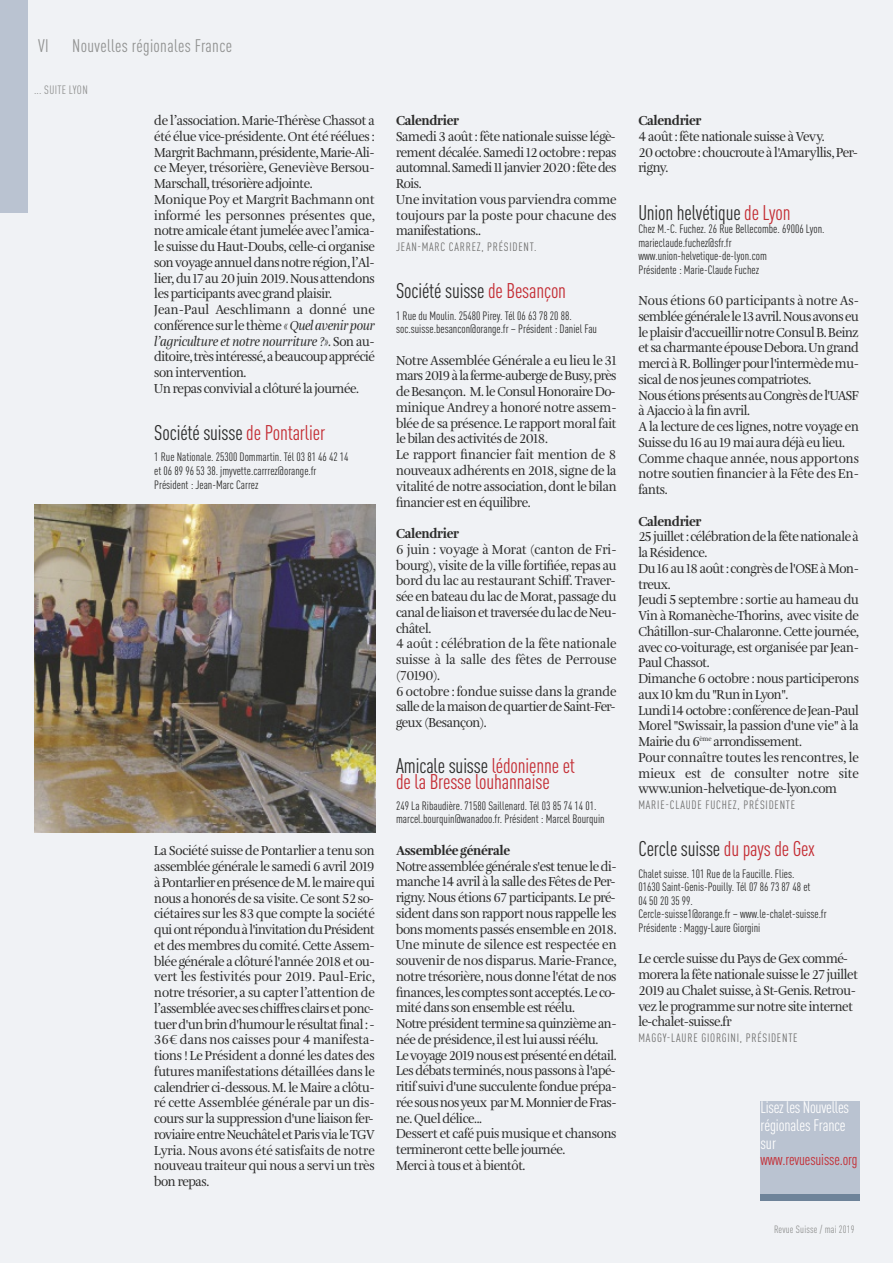
<style>
.page{position:relative;width:893px;height:1263px;background:#f0f2f5}
.page>*{position:absolute;margin:0;border:0;box-sizing:border-box;transform-origin:0 0}
.t1{font:condensed 21px "DINOT";letter-spacing:-.005em;color:#2c2c2b}
.t2{font:condensed 21px/15.8px "DINOT";letter-spacing:-.005em;color:#c42d34}
.t3{font:condensed 18px "DINOT";letter-spacing:.02em;color:#919291}
.t4{font:condensed 16.5px/18px "DINOT";letter-spacing:-.015em;color:#fefefe}
.t5{font:condensed 15.75px "DINOT";letter-spacing:-.005em;color:#c42d34}
.t6{font:13.5px/15.8px "Amalia Pro";letter-spacing:-.03em;color:#2c2c2b;scale:.95 1}
.t7{font:900 13.5px "Amalia Pro";letter-spacing:-.03em;color:#2c2c2b;scale:.95 1}
.t8{font:condensed 12px/13.5px "DINOT";color:#2c2c2b}
.t9{font:condensed 12px "DINOT";letter-spacing:.065em;color:#6f6f6e}
.t10{font:condensed 12px "DINOT";letter-spacing:.03em;color:#919291}
.t11{font:condensed 10.5px "DINOT";letter-spacing:.02em;color:#919291}
.s1{font-style:italic}
.s2{color:#c42d34}
.s3{color:#2c2c2b}
</style>
<div class="page">
<div style="left:0;top:0;width:28px;height:213px;background:#bac3d1"></div>
<div style="left:760px;top:1100px;width:100px;height:94px;background:#bac3d1"></div>
<div style="left:760px;top:1194px;width:100px;height:7px;background:#6e8399"></div>
<img style="left:34px;top:504px;width:341px;height:328px">
<h2 class="t3" style="left:72px;top:39px;width:161px">Nouvelles régionales France</h2>
<h2 class="t3" style="left:38px;top:39px;width:12px">VI</h2>
<p class="t10" style="left:34px;top:86px;width:55px">... SUITE LYON</p>
<p class="t6" style="left:154px;top:113px;width:234px">de l’association. Marie-Thérèse Chassot a été élue vice-présidente. Ont été réélues :<br>MargritBachmann,présidente,Marie-Ali&shy;ce Meyer, trésorière, Geneviève Bersou-Marschall, trésorière adjointe.<br>Monique Poy et Margrit Bachmann ont informé les personnes présentes que, notre amicale étant jumelée avec l’amica&shy;le suisse du Haut-Doubs, celle-ci organise sonvoyageannueldansnotrerégion,l’Al&shy;lier, du 17 au 20 juin 2019. Nous attendons les participants avec grand plaisir.<br>Jean-Paul Aeschlimann a donné une conférence sur le thème <span class="s1">« Quel avenirpour l’agriculture et notre nourriture ?».</span> Son au&shy;ditoire,très intéressé,abeaucoupapprécié son intervention.<br>Un repas convivial a clôturé la journée.</p>
<h1 class="t1" style="left:154px;top:425px;width:172px">Société suisse <span class="s2">de Pontarlier</span></h1>
<p class="t8" style="left:154px;top:452px;width:196px">1 Rue Nationale. 25300 Dommartin. Tél 03 81 46 42 14 et 06 89 96 53 38. jmyvette.carrrez@orange.fr<br>Président : Jean-Marc Carrez</p>
<p class="t6" style="left:154px;top:843px;width:234px;text-align:justify">La Société suisse de Pontarlier a tenu son assemblée générale le samedi 6 avril 2019 àPontarlierenprésencedeM.lemairequi nous a honorés de sa visite. Ce sont 52 so&shy;ciétaires sur les 83 que compte la société quiont réponduàl'invitationduPrésident et des membres du comité. Cette Assem&shy;blée générale a clôturé l'année 2018 et ou&shy;vert les festivités pour 2019. Paul-Eric, notre trésorier, a su capter l’attention de l’assembléeavecseschiffresclairsetponc&shy;tuerd'unbrind'humour lerésultatfinal: - 36€ dans nos caisses pour 4 manifesta&shy;tions ! Le Président a donné les dates des futures manifestations détaillées dans le calendrier ci-dessous. M. le Maire a clôtu&shy;ré cette Assemblée générale par un dis&shy;cours sur la suppression d'une liaison fer&shy;roviaireentreNeuchâteletParisvialeTGV Lyria. Nous avons été satisfaits de notre nouveau traiteur qui nous a servi un très bon repas.</p>
<p class="t7" style="left:396px;top:115px;width:68px">Calendrier</p>
<p class="t6" style="left:396px;top:129px;width:234px">Samedi 3 août : fête nationale suisse légè&shy;rement décalée. Samedi 12 octobre : repas automnal.Samedi11janvier2020:fêtedes<br>Rois.<br>Une invitation vous parviendra comme toujours par la poste pour chacune des manifestations..</p>
<p class="t9" style="left:396px;top:243px;width:142px">JEAN-MARC CARREZ, PRÉSIDENT.</p>
<h1 class="t1" style="left:396px;top:283px;width:172px">Société suisse <span class="s2">de Besançon</span></h1>
<p class="t8" style="left:396px;top:310px;width:203px">1 Rue du Moulin. 25480 Pirey. Tél 06 63 78 20 88. soc.suisse.besancon@orange.fr – Président : Daniel Fau</p>
<p class="t6" style="left:396px;top:353px;width:234px">Notre Assemblée Générale a eu lieu le 31 mars2019àlaferme-aubergedeBusy,près de Besançon. M. le Consul Honoraire Do&shy;minique Andrey a honoré notre assem&shy;blée de sa présence. Le rapport moral fait le bilan des activités de 2018.<br>Le rapport financier fait mention de 8 nouveaux adhérents en 2018, signe de la vitalité de notre association, dont le bilan financier est en équilibre.</p>
<p class="t7" style="left:396px;top:528px;width:68px">Calendrier</p>
<p class="t6" style="left:396px;top:542px;width:234px">6 juin : voyage à Morat (canton de Fri&shy;bourg), visite de la ville fortifiée, repas au bord du lac au restaurant Schiff. Traver&shy;sée en bateau du lac de Morat, passage du canaldeliaisonettraverséedulacdeNeu&shy;châtel.<br>4 août : célébration de la fête nationale suisse à la salle des fêtes de Perrouse (70190).<br>6 octobre : fondue suisse dans la grande salledelamaisondequartierdeSaint-Fer&shy;geux (Besançon).</p>
<h1 class="t2" style="left:396px;top:759px;width:180px"><span class="s3">Amicale suisse</span> lédonienne et de la Bresse louhannaise</h1>
<p class="t8" style="left:396px;top:800px;width:210px">249 La Ribaudière. 71580 Saillenard. Tél 03 85 74 14 01. marcel.bourquin@wanadoo.fr. Président : Marcel Bourquin</p>
<p class="t7" style="left:396px;top:844px;width:122px">Assemblée générale</p>
<p class="t6" style="left:396px;top:859px;width:234px">Notreassembléegénérales'esttenueledi&shy;manche 14 avril à la salle des Fêtes de Per&shy;rigny. Nous étions 67 participants. Le pré&shy;sident dans son rapport nous rappelle les bons moments passés ensemble en 2018.<br>Une minute de silence est respectée en souvenir de nos disparus. Marie-France, notre trésorière, nous donne l'état de nos finances,les comptes sontacceptés.Leco&shy;mité dans son ensemble est réélu.<br>Notreprésidentterminesaquinzièmean&shy;née de présidence, il est lui aussi réélu.<br>Levoyage2019nousestprésentéendétail.<br>Les débats terminés, nous passons à l'apé&shy;ritif suivi d'une succulente fondue prépa&shy;réesousnosyeux parM.MonnierdeFras&shy;ne. Quel délice...<br>Dessert et café puis musique et chansons termineront cette belle journée.<br>Merci à tous et à bientôt.</p>
<p class="t7" style="left:638px;top:115px;width:68px">Calendrier</p>
<p class="t6" style="left:638px;top:129px;width:233px">4 août : fête nationale suisse à Vevy.<br>20 octobre : choucroute à l'Amaryllis, Per&shy;rigny.</p>
<h1 class="t1" style="left:638px;top:205px;width:154px">Union helvétique <span class="s2">de Lyon</span></h1>
<p class="t8" style="left:638px;top:223px;width:188px">Chez M.-C. Fuchez. 26 Rue Bellecombe. 69006 Lyon. marieclaude.fuchez@sfr.fr www.union-helvetique-de-lyon.com<br>Présidente : Marie-Claude Fuchez</p>
<p class="t6" style="left:638px;top:293px;width:234px">Nous étions 60 participants à notre As&shy;sembléegénéralele13avril.Nousavonseu leplaisird'accueillirnotreConsulB.Beinz et sacharmanteépouseDebora.Ungrand merciàR.Bollingerpour l'intermèdemu&shy;sical de nos jeunes compatriotes.<br>NousétionsprésentsauCongrèsdel'UASF à Ajaccio à la fin avril.<br>A la lecture de ces lignes, notre voyage en Suisse du 16 au 19 mai aura déjà eu lieu.<br>Comme chaque année, nous apportons notre soutien financier à la Fête des En&shy;fants.</p>
<p class="t7" style="left:638px;top:515px;width:68px">Calendrier</p>
<p class="t6" style="left:638px;top:529px;width:234px">25juillet: célébrationdelafêtenationaleà la Résidence.<br>Du 16 au 18 août : congrès de l'OSE à Mon&shy;treux.<br>Jeudi 5 septembre : sortie au hameau du Vin à Romanèche-Thorins, avec visite de Châtillon-sur-Chalaronne. Cette journée, avec co-voiturage, est organisée par Jean-Paul Chassot.<br>Dimanche 6 octobre : nous participerons aux 10 km du "Run in Lyon".<br>Lundi14octobre:conférencedeJean-Paul Morel "Swissair, la passion d'une vie" à la Mairie du 6<sup>ème</sup> arrondissement.<br>Pour connaître toutes les rencontres, le mieux est de consulter notre site www.union-helvetique-de-lyon.com</p>
<p class="t9" style="left:638px;top:801px;width:158px">MARIE-CLAUDE FUCHEZ, PRÉSIDENTE</p>
<h1 class="t1" style="left:638px;top:841px;width:178px">Cercle suisse <span class="s2">du pays de Gex</span></h1>
<p class="t8" style="left:638px;top:868px;width:190px">Chalet suisse. 101 Rue de la Faucille. Flies.<br>01630 Saint-Genis-Pouilly. Tél 07 86 73 87 48 et<br>04 50 20 35 99.<br>Cercle-suisse1@orange.fr – www.le-chalet-suisse.fr Présidente : Maggy-Laure Giorgini</p>
<p class="t6" style="left:638px;top:951px;width:233px">Le cercle suisse du Pays de Gex commé&shy;morera la fête nationale suisse le 27 juillet 2019 au Chalet suisse, à St-Genis. Retrou&shy;vez le programme sur notre site internet le-chalet-suisse.fr</p>
<p class="t9" style="left:638px;top:1033px;width:161px">MAGGY-LAURE GIORGINI, PRÉSIDENTE</p>
<p class="t4" style="left:760px;top:1100px;width:90px">Lisez les Nouvelles régionales France sur</p>
<p class="t5" style="left:760px;top:1154px;width:99px">www.revuesuisse.org</p>
<p class="t11" style="left:774px;top:1225px;width:82px">Revue Suisse / mai 2019</p>
</div>
